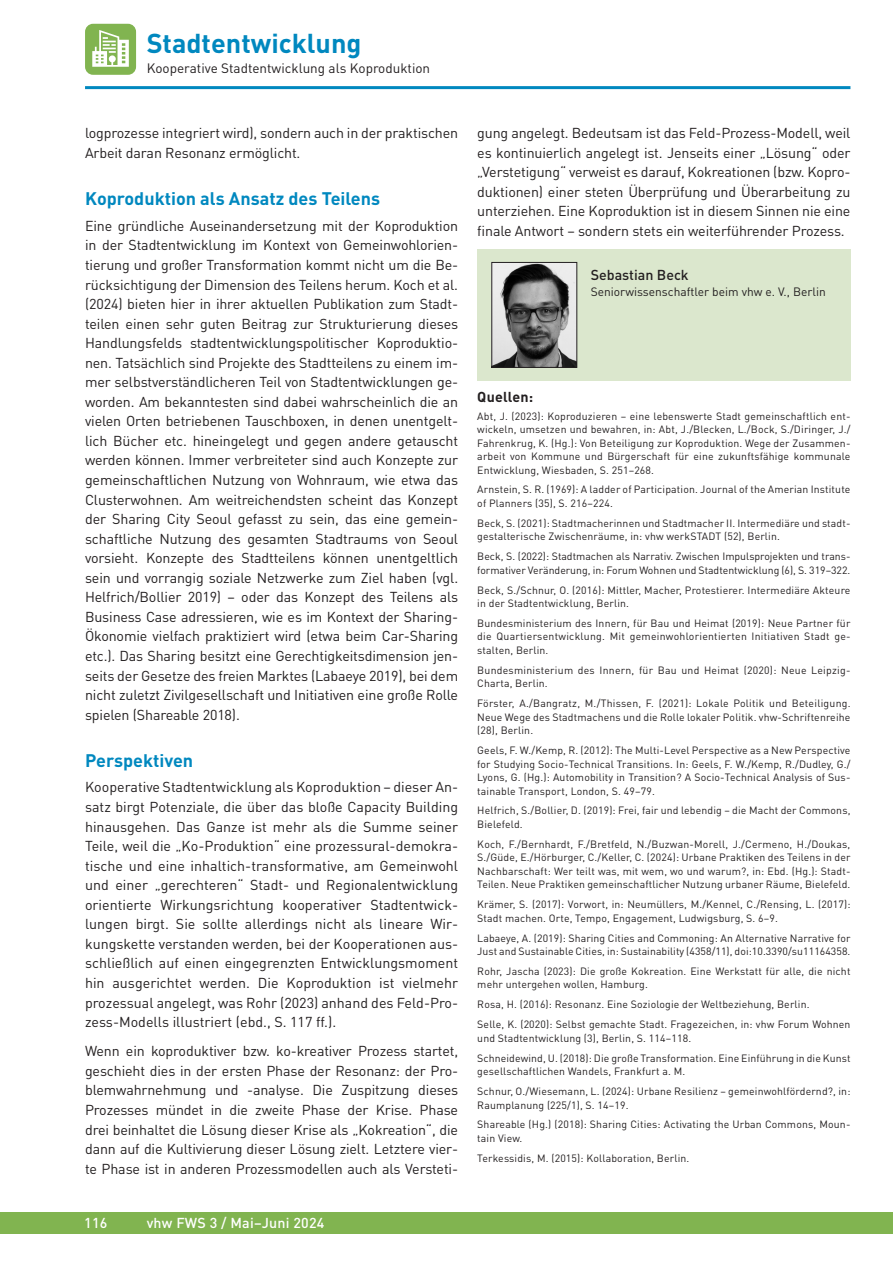
<style>
.page{position:relative;width:893px;height:1263px;background:#fff}
.page>*{position:absolute;margin:0;border:0;box-sizing:border-box;transform-origin:0 0}
.t1{font:700 27px "DIN Pro";color:#0088bf}
._02_Zwischenüberschrift{font:700 18px "DIN Pro";color:#0088bf}
._01_Grundschrift{font:14.25px/19.5px "DIN Pro";letter-spacing:-.01em;color:#231f20;text-align:justify}
.t2{font:500 14.25px "DIN Pro";letter-spacing:.015em;color:#fff}
._01_Grundschrift-2{font:500 14.25px "DIN Pro";color:#231f20}
.Zwischenüberschrift__schwarz{font:700 14.25px "DIN Pro";letter-spacing:.015em;color:#231f20}
.t3{font:13.5px "DIN Pro";color:#231f20}
._01_Grundschrift-3{font:12px "DIN Pro";color:#231f20}
._08_Literaturhinweise{font:10.5px/13.5px "DIN Pro";letter-spacing:.015em;color:#231f20}
</style>
<div class="page">
<div style="left:0;top:1212px;width:893px;height:21px;background:#81b450"></div>
<hr style="left:85px;top:86px;width:765px;height:3px;background:#0088bf">
<div style="left:85px;top:24px;width:51px;height:51px;background:#81b450;border-radius:8px"></div>
<svg style="left:92px;top:30px;width:37px;height:37px"></svg>
<div style="left:477px;top:250px;width:373px;height:131px;background:#dbe7cd"></div>
<img style="left:493px;top:264px;width:82px;height:102px">
<div style="left:491px;top:262px;width:86px;height:106px;border:1px solid #231f20"></div>
<p class="t1" style="left:147px;top:25px;width:216px">Stadtentwicklung</p>
<p class="t3" style="left:147px;top:59px;width:285px">Kooperative Stadtentwicklung als Koproduktion</p>
<p class="_01_Grundschrift" style="left:85px;top:123px;width:375px">logprozesse integriert wird), sondern auch in der praktischen<br>Arbeit daran Resonanz ermöglicht.</p>
<p class="_02_Zwischenüberschrift" style="left:85px;top:186px;width:297px">Koproduktion als Ansatz des Teilens</p>
<p class="_01_Grundschrift" style="left:85px;top:215px;width:375px">Eine gründliche Auseinandersetzung mit der Koproduktion in der Stadtentwicklung im Kontext von Gemeinwohlorien&shy;tierung und großer Transformation kommt nicht um die Be&shy;rücksichtigung der Dimension des Teilens herum. Koch et al. (2024) bieten hier in ihrer aktuellen Publikation zum Stadt&shy;teilen einen sehr guten Beitrag zur Strukturierung dieses Handlungsfelds stadtentwicklungspolitischer Koproduktio&shy;nen. Tatsächlich sind Projekte des Stadtteilens zu einem im&shy;mer selbstverständlicheren Teil von Stadtentwicklungen ge&shy;worden. Am bekanntesten sind dabei wahrscheinlich die an vielen Orten betriebenen Tauschboxen, in denen unentgelt&shy;lich Bücher etc. hineingelegt und gegen andere getauscht werden können. Immer verbreiteter sind auch Konzepte zur gemeinschaftlichen Nutzung von Wohnraum, wie etwa das Clusterwohnen. Am weitreichendsten scheint das Konzept der Sharing City Seoul gefasst zu sein, das eine gemein&shy;schaftliche Nutzung des gesamten Stadtraums von Seoul vorsieht. Konzepte des Stadtteilens können unentgeltlich sein und vorrangig soziale Netzwerke zum Ziel haben (vgl.<br>Helfrich/Bollier 2019) – oder das Konzept des Teilens als Business Case adressieren, wie es im Kontext der Sharing-Ökonomie vielfach praktiziert wird (etwa beim Car-Sharing etc.). Das Sharing besitzt eine Gerechtigkeitsdimension jen&shy;seits der Gesetze des freien Marktes (Labaeye 2019), bei dem nicht zuletzt Zivilgesellschaft und Initiativen eine große Rolle spielen (Shareable 2018).</p>
<p class="_02_Zwischenüberschrift" style="left:85px;top:748px;width:110px">Perspektiven</p>
<p class="_01_Grundschrift" style="left:85px;top:777px;width:375px">Kooperative Stadtentwicklung als Koproduktion – dieser An&shy;satz birgt Potenziale, die über das bloße Capacity Building hinausgehen. Das Ganze ist mehr als die Summe seiner Teile, weil die „Ko-Produktion“ eine prozessural-demokra&shy;tische und eine inhaltich-transformative, am Gemeinwohl und einer „gerechteren“ Stadt- und Regionalentwicklung orientierte Wirkungsrichtung kooperativer Stadtentwick&shy;lungen birgt. Sie sollte allerdings nicht als lineare Wir&shy;kungskette verstanden werden, bei der Kooperationen aus&shy;schließlich auf einen eingegrenzten Entwicklungsmoment hin ausgerichtet werden. Die Koproduktion ist vielmehr prozessual angelegt, was Rohr (2023) anhand des Feld-Pro&shy;zess-Modells illustriert (ebd., S. 117 ff.).</p>
<p class="_01_Grundschrift" style="left:85px;top:1041px;width:375px">Wenn ein koproduktiver bzw. ko-kreativer Prozess startet, geschieht dies in der ersten Phase der Resonanz: der Pro&shy;blemwahrnehmung und -analyse. Die Zuspitzung dieses Prozesses mündet in die zweite Phase der Krise. Phase drei beinhaltet die Lösung dieser Krise als „Kokreation“, die dann auf die Kultivierung dieser Lösung zielt. Letztere vier&shy;te Phase ist in anderen Prozessmodellen auch als Versteti-</p>
<p class="t2" style="left:84px;top:1213px;width:25px">116</p>
<p class="t2" style="left:147px;top:1213px;width:179px">vhw FWS 3 / Mai–Juni 2024</p>
<p class="_01_Grundschrift" style="left:477px;top:123px;width:375px">gung angelegt. Bedeutsam ist das Feld-Prozess-Modell, weil es kontinuierlich angelegt ist. Jenseits einer „Lösung“ oder „Verstetigung“ verweist es darauf, Kokreationen (bzw. Kopro&shy;duktionen) einer steten Überprüfung und Überarbeitung zu unterziehen. Eine Koproduktion ist in diesem Sinnen nie eine finale Antwort – sondern stets ein weiterführender Prozess.</p>
<p class="_01_Grundschrift-2" style="left:591px;top:265px;width:100px">Sebastian Beck</p>
<p class="_01_Grundschrift-3" style="left:591px;top:284px;width:237px">Seniorwissenschaftler beim vhw e. V., Berlin</p>
<p class="Zwischenüberschrift__schwarz" style="left:477px;top:387px;width:57px">Quellen:</p>
<p class="_08_Literaturhinweise" style="left:477px;top:408px;width:375px;text-align:justify">Abt, J. (2023): Koproduzieren – eine lebenswerte Stadt gemeinschaftlich ent&shy;wickeln, umsetzen und bewahren, in: Abt, J./Blecken, L./Bock, S./Diringer, J./ Fahrenkrug, K. (Hg.): Von Beteiligung zur Koproduktion. Wege der Zusammen&shy;arbeit von Kommune und Bürgerschaft für eine zukunftsfähige kommunale Entwicklung, Wiesbaden, S. 251–268.</p>
<p class="_08_Literaturhinweise" style="left:477px;top:482px;width:375px">Arnstein, S. R. (1969): A ladder of Participation. Journal of the Amerian Institute of Planners (35), S. 216–224.</p>
<p class="_08_Literaturhinweise" style="left:477px;top:516px;width:375px">Beck, S. (2021): Stadtmacherinnen und Stadtmacher II. Intermediäre und stadt&shy;gestalterische Zwischenräume, in: vhw werkSTADT (52), Berlin.</p>
<p class="_08_Literaturhinweise" style="left:477px;top:549px;width:375px">Beck, S. (2022): Stadtmachen als Narrativ. Zwischen Impulsprojekten und trans&shy;formativer Veränderung, in: Forum Wohnen und Stadtentwicklung (6), S. 319–322.</p>
<p class="_08_Literaturhinweise" style="left:477px;top:582px;width:375px">Beck, S./Schnur, O. (2016): Mittler, Macher, Protestierer. Intermediäre Akteure in der Stadtentwicklung, Berlin.</p>
<p class="_08_Literaturhinweise" style="left:477px;top:616px;width:375px;text-align:justify">Bundesministerium des Innern, für Bau und Heimat (2019): Neue Partner für die Quartiersentwicklung. Mit gemeinwohlorientierten Initiativen Stadt ge&shy;stalten, Berlin.</p>
<p class="_08_Literaturhinweise" style="left:477px;top:663px;width:375px">Bundesministerium des Innern, für Bau und Heimat (2020): Neue Leipzig-<br>Charta, Berlin.</p>
<p class="_08_Literaturhinweise" style="left:477px;top:696px;width:375px;text-align:justify">Förster, A./Bangratz, M./Thissen, F. (2021): Lokale Politik und Beteiligung.<br>Neue Wege des Stadtmachens und die Rolle lokaler Politik. vhw-Schriftenreihe (28), Berlin.</p>
<p class="_08_Literaturhinweise" style="left:477px;top:743px;width:375px;text-align:justify">Geels, F. W./Kemp, R. (2012): The Multi-Level Perspective as a New Perspective for Studying Socio-Technical Transitions. In: Geels, F. W./Kemp, R./Dudley, G./ Lyons, G. (Hg.): Automobility in Transition? A Socio-Technical Analysis of Sus&shy;tainable Transport, London, S. 49–79.</p>
<p class="_08_Literaturhinweise" style="left:477px;top:803px;width:375px">Helfrich, S./Bollier, D. (2019): Frei, fair und lebendig – die Macht der Commons,<br>Bielefeld.</p>
<p class="_08_Literaturhinweise" style="left:477px;top:837px;width:375px;text-align:justify">Koch, F./Bernhardt, F./Bretfeld, N./Buzwan-Morell, J./Cermeno, H./Doukas, S./Güde, E./Hörburger, C./Keller, C. (2024): Urbane Praktiken des Teilens in der Nachbarschaft: Wer teilt was, mit wem, wo und warum?, in: Ebd. (Hg.): Stadt-Teilen. Neue Praktiken gemeinschaftlicher Nutzung urbaner Räume, Bielefeld.</p>
<p class="_08_Literaturhinweise" style="left:477px;top:897px;width:375px">Krämer, S. (2017): Vorwort, in: Neumüllers, M./Kennel, C./Rensing, L. (2017):<br>Stadt machen. Orte, Tempo, Engagement, Ludwigsburg, S. 6–9.</p>
<p class="_08_Literaturhinweise" style="left:477px;top:931px;width:375px">Labaeye, A. (2019): Sharing Cities and Commoning: An Alternative Narrative for<br>Just and Sustainable Cities, in: Sustainability (4358/11), doi:10.3390/su11164358.</p>
<p class="_08_Literaturhinweise" style="left:477px;top:964px;width:375px">Rohr, Jascha (2023): Die große Kokreation. Eine Werkstatt für alle, die nicht mehr untergehen wollen, Hamburg.</p>
<p class="_08_Literaturhinweise" style="left:477px;top:997px;width:334px">Rosa, H. (2016): Resonanz. Eine Soziologie der Weltbeziehung, Berlin.</p>
<p class="_08_Literaturhinweise" style="left:477px;top:1017px;width:375px">Selle, K. (2020): Selbst gemachte Stadt. Fragezeichen, in: vhw Forum Wohnen und Stadtentwicklung (3), Berlin, S. 114–118.</p>
<p class="_08_Literaturhinweise" style="left:477px;top:1051px;width:375px">Schneidewind, U. (2018): Die große Transformation. Eine Einführung in die Kunst gesellschaftlichen Wandels, Frankfurt a. M.</p>
<p class="_08_Literaturhinweise" style="left:477px;top:1084px;width:375px">Schnur, O./Wiesemann, L. (2024): Urbane Resilienz – gemeinwohlfördernd?, in:<br>Raumplanung (225/1), S. 14–19.</p>
<p class="_08_Literaturhinweise" style="left:477px;top:1117px;width:375px">Shareable (Hg.) (2018): Sharing Cities: Activating the Urban Commons, Moun&shy;tain View.</p>
<p class="_08_Literaturhinweise" style="left:477px;top:1151px;width:214px">Terkessidis, M. (2015): Kollaboration, Berlin.</p>
</div>
